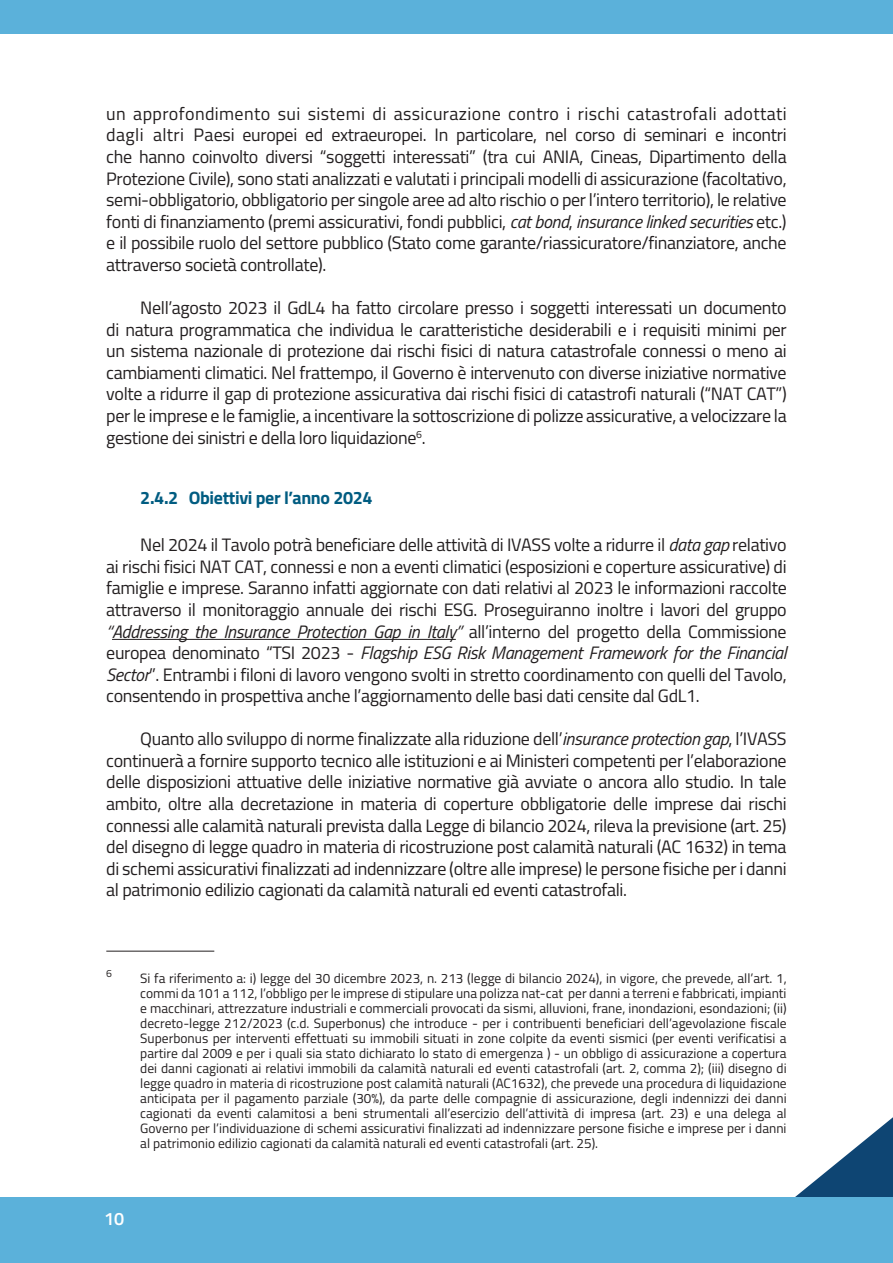
<style>
.page{position:relative;width:893px;height:1263px;background:#fff}
.page>*{position:absolute;margin:0;border:0;box-sizing:border-box;transform-origin:0 0}
.PARAGRAFO__Testo{font:18px/21.6px "Titillium";letter-spacing:-.02em;color:#231f20;text-align:justify}
.SOTTOTITOLO__Testo{font:700 18px "Titillium";letter-spacing:-.02em;color:#005c81}
.NOTA__Testo{font:600 18px "Titillium";color:#fff}
.NOTA__Testo-2{font:13.5px/15px "Titillium";color:#231f20;text-align:justify}
.NOTA__Testo-3{font:10.5px "Titillium";color:#231f20}
.s1{font-style:italic}
</style>
<div class="page">
<svg style="left:795px;top:1117px;width:98px;height:80px"></svg>
<div style="left:0;top:0;width:893px;height:34px;background:#5bb1da"></div>
<div style="left:0;top:1197px;width:893px;height:66px;background:#5bb1da"></div>
<hr style="left:112px;top:639px;width:344px;height:1px;background:#231f20">
<hr style="left:106px;top:951px;width:108px;height:1px;background:#231f20">
<p class="PARAGRAFO__Testo" style="left:106px;top:102px;width:682px">un approfondimento sui sistemi di assicurazione contro i rischi catastrofali adottati dagli altri Paesi europei ed extraeuropei. In particolare, nel corso di seminari e incontri che hanno coinvolto diversi “soggetti interessati” (tra cui ANIA, Cineas, Dipartimento della Protezione Civile), sono stati analizzati e valutati i principali modelli di assicurazione (facoltativo, semi‑obbligatorio, obbligatorio per singole aree ad alto rischio o per l’intero territorio), le relative fonti di finanziamento (premi assicurativi, fondi pubblici, <span class="s1">cat bond</span>, <span class="s1">insurance linked securities</span> etc.) e il possibile ruolo del settore pubblico (Stato come garante/riassicuratore/finanziatore, anche attraverso società controllate).</p>
<p class="PARAGRAFO__Testo" style="left:106px;top:296px;width:682px;text-indent:34px">Nell’agosto 2023 il GdL4 ha fatto circolare presso i soggetti interessati un documento di natura programmatica che individua le caratteristiche desiderabili e i requisiti minimi per un sistema nazionale di protezione dai rischi fisici di natura catastrofale connessi o meno ai cambiamenti climatici. Nel frattempo, il Governo è intervenuto con diverse iniziative normative volte a ridurre il gap di protezione assicurativa dai rischi fisici di catastrofi naturali (“NAT CAT”) per le imprese e le famiglie, a incentivare la sottoscrizione di polizze assicurative, a velocizzare la gestione dei sinistri e della loro liquidazione<sup>6</sup>.</p>
<p class="SOTTOTITOLO__Testo" style="left:140px;top:484px;width:234px">2.4.2 Obiettivi per l’anno 2024</p>
<p class="PARAGRAFO__Testo" style="left:106px;top:533px;width:682px;text-indent:34px">Nel 2024 il Tavolo potrà beneficiare delle attività di IVASS volte a ridurre il <span class="s1">data gap</span> relativo ai rischi fisici NAT CAT, connessi e non a eventi climatici (esposizioni e coperture assicurative) di famiglie e imprese. Saranno infatti aggiornate con dati relativi al 2023 le informazioni raccolte attraverso il monitoraggio annuale dei rischi ESG. Proseguiranno inoltre i lavori del gruppo <span class="s1">“Addressing the Insurance Protection Gap in Italy”</span> all’interno del progetto della Commissione europea denominato “TSI 2023 - <span class="s1">Flagship ESG Risk Management Framework for the Financial Sector</span>”. Entrambi i filoni di lavoro vengono svolti in stretto coordinamento con quelli del Tavolo, consentendo in prospettiva anche l’aggiornamento delle basi dati censite dal GdL1.</p>
<p class="PARAGRAFO__Testo" style="left:106px;top:727px;width:682px;text-indent:34px">Quanto allo sviluppo di norme finalizzate alla riduzione dell’<span class="s1">insurance protection gap</span>, l’IVASS continuerà a fornire supporto tecnico alle istituzioni e ai Ministeri competenti per l’elaborazione delle disposizioni attuative delle iniziative normative già avviate o ancora allo studio. In tale ambito, oltre alla decretazione in materia di coperture obbligatorie delle imprese dai rischi connessi alle calamità naturali prevista dalla Legge di bilancio 2024, rileva la previsione (art. 25) del disegno di legge quadro in materia di ricostruzione post calamità naturali (AC 1632) in tema di schemi assicurativi finalizzati ad indennizzare (oltre alle imprese) le persone fisiche per i danni al patrimonio edilizio cagionati da calamità naturali ed eventi catastrofali.</p>
<p class="NOTA__Testo-3" style="left:106px;top:966px;width:7px">6</p>
<p class="NOTA__Testo-2" style="left:140px;top:970px;width:648px">Si fa riferimento a: i) legge del 30 dicembre 2023, n. 213 (legge di bilancio 2024), in vigore, che prevede, all’art. 1, commi da 101 a 112, l’obbligo per le imprese di stipulare una polizza nat-cat per danni a terreni e fabbricati, impianti e macchinari, attrezzature industriali e commerciali provocati da sismi, alluvioni, frane, inondazioni, esondazioni; (ii) decreto-legge 212/2023 (c.d. Superbonus) che introduce - per i contribuenti beneficiari dell’agevolazione fiscale Superbonus per interventi effettuati su immobili situati in zone colpite da eventi sismici (per eventi verificatisi a partire dal 2009 e per i quali sia stato dichiarato lo stato di emergenza ) - un obbligo di assicurazione a copertura dei danni cagionati ai relativi immobili da calamità naturali ed eventi catastrofali (art. 2, comma 2); (iii) disegno di legge quadro in materia di ricostruzione post calamità naturali (AC1632), che prevede una procedura di liquidazione anticipata per il pagamento parziale (30%), da parte delle compagnie di assicurazione, degli indennizzi dei danni cagionati da eventi calamitosi a beni strumentali all’esercizio dell’attività di impresa (art. 23) e una delega al Governo per l’individuazione di schemi assicurativi finalizzati ad indennizzare persone fisiche e imprese per i danni al patrimonio edilizio cagionati da calamità naturali ed eventi catastrofali (art. 25).</p>
<p class="NOTA__Testo" style="left:104px;top:1205px;width:22px">10</p>
</div>
